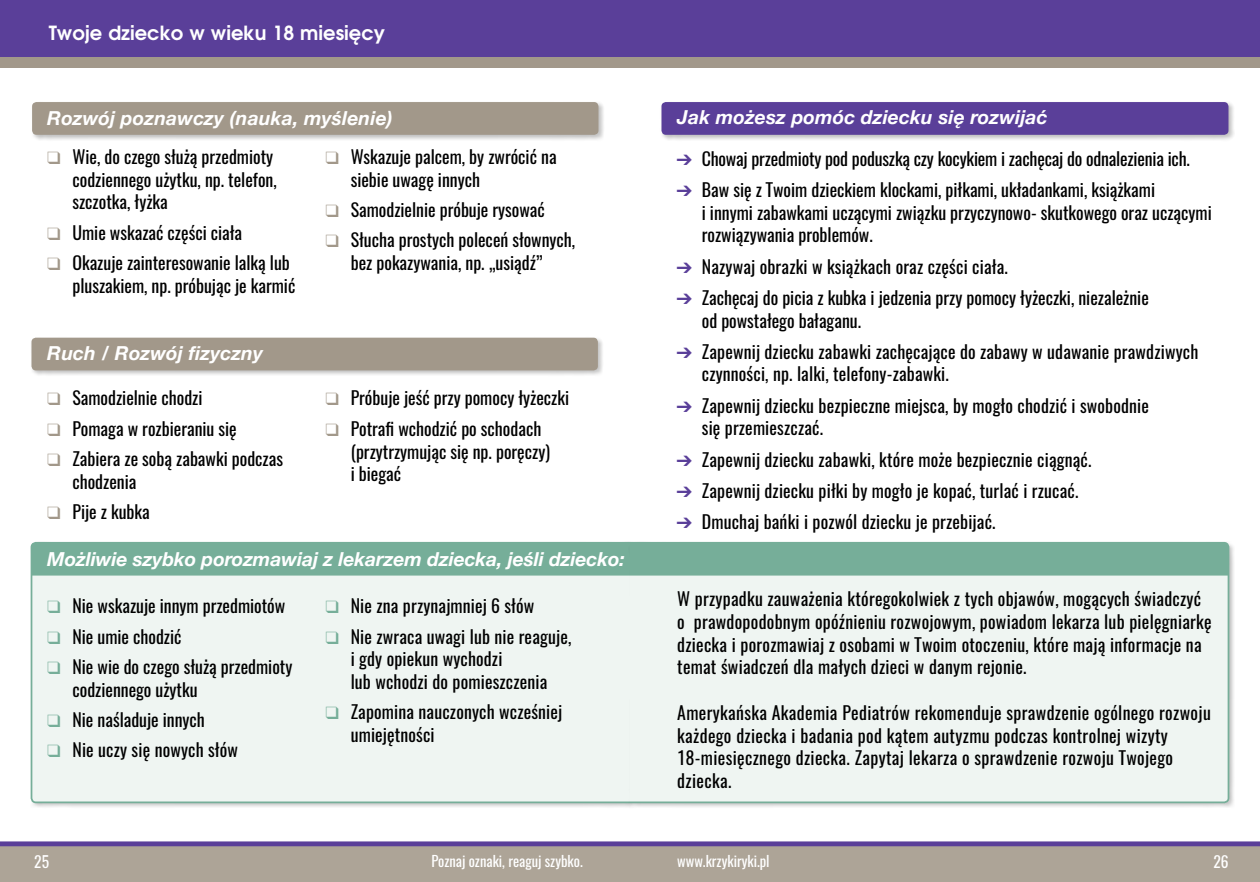
<style>
.page{position:relative;width:1260px;height:882px;background:#fff}
.page>*{position:absolute;margin:0;border:0;box-sizing:border-box;transform-origin:0 0}
.t1{font:700 19.43px "Te X Gyre Adventor";color:#fff}
.t2{font:italic 700 19.25px "Helvetica Neue";letter-spacing:.01em;color:#fff}
.t3{font:17.85px/22.8px "Oswald";letter-spacing:.01em;color:#000}
.t4{font:17.85px/31.2px "Oswald";letter-spacing:-.01em;color:#000}
.t5{font:15.58px "Oswald";color:#fff}
.t6{font:14.53px "Oswald";color:#fff}
.s1{color:#a2988a}
.s2{color:#76ae99}
</style>
<div class="page">
<div style="left:0;top:0;width:630px;height:60px;background:#5a3f99"></div>
<div style="left:0;top:57px;width:630px;height:10px;background:#a2988a"></div>
<div style="left:0;top:844px;width:630px;height:38px;background:#ada497"></div>
<div style="left:0;top:841px;width:630px;height:5px;background:#5a3f99"></div>
<div style="left:30px;top:101px;width:575px;height:41px;background:#000;opacity:.25"></div>
<div style="left:32px;top:102px;width:567px;height:33px;background:#a2988a;border-radius:4px"></div>
<div style="left:30px;top:336px;width:574px;height:41px;background:#000;opacity:.25"></div>
<div style="left:32px;top:338px;width:566px;height:32px;background:#a2988a;border-radius:4px"></div>
<div style="left:30px;top:541px;width:598px;height:263px;background:#eff5f2"></div>
<div style="left:630px;top:0;width:630px;height:60px;background:#5a3f99"></div>
<div style="left:630px;top:57px;width:630px;height:10px;background:#a2988a"></div>
<div style="left:630px;top:844px;width:630px;height:38px;background:#ada497"></div>
<div style="left:630px;top:841px;width:630px;height:5px;background:#5a3f99"></div>
<div style="left:660px;top:101px;width:575px;height:41px;background:#000;opacity:.25"></div>
<div style="left:661px;top:102px;width:567px;height:33px;background:#5a3f99;border-radius:4px"></div>
<div style="left:628px;top:541px;width:607px;height:268px;background:#000;opacity:.25"></div>
<div style="left:32px;top:543px;width:596px;height:33px;background:#76ae99"></div>
<svg style="left:628px;top:541px;width:602px;height:263px"></svg>
<p class="t1" style="left:49px;top:16px;width:338px">Twoje dziecko w wieku 18 miesięcy</p>
<p class="t2" style="left:47px;top:106px;width:347px">Rozwój poznawczy (nauka, myślenie)</p>
<p class="t3" style="left:72px;top:143px;width:206px;text-indent:-25px"><span class="s1">❑</span> Wie, do czego służą przedmioty codziennego użytku, np. telefon, szczotka, łyżka</p>
<p class="t3" style="left:47px;top:219px;width:197px"><span class="s1">❑</span> Umie wskazać części ciała</p>
<p class="t3" style="left:72px;top:250px;width:224px;text-indent:-25px"><span class="s1">❑</span> Okazuje zainteresowanie lalką lub pluszakiem, np. próbując je karmić</p>
<p class="t2" style="left:47px;top:341px;width:218px">Ruch / Rozwój fizyczny</p>
<p class="t3" style="left:47px;top:385px;width:157px"><span class="s1">❑</span> Samodzielnie chodzi</p>
<p class="t3" style="left:47px;top:415px;width:191px"><span class="s1">❑</span> Pomaga w rozbieraniu się</p>
<p class="t3" style="left:72px;top:446px;width:212px;text-indent:-25px"><span class="s1">❑</span> Zabiera ze sobą zabawki podczas chodzenia</p>
<p class="t3" style="left:47px;top:499px;width:104px"><span class="s1">❑</span> Pije z kubka</p>
<p class="t3" style="left:351px;top:143px;width:207px;text-indent:-25px"><span class="s1">❑</span> Wskazuje palcem, by zwrócić na siebie uwagę innych</p>
<p class="t3" style="left:325px;top:196px;width:221px"><span class="s1">❑</span> Samodzielnie próbuje rysować</p>
<p class="t3" style="left:325px;top:227px;width:251px;text-align:center"><span class="s1">❑</span> Słucha prostych poleceń słownych, bez pokazywania, np. „usiądź”</p>
<p class="t3" style="left:325px;top:385px;width:245px"><span class="s1">❑</span> Próbuje jeść przy pomocy łyżeczki</p>
<p class="t3" style="left:351px;top:415px;width:201px;text-indent:-25px"><span class="s1">❑</span> Potrafi wchodzić po schodach (przytrzymując się np. poręczy) i biegać</p>
<p class="t2" style="left:47px;top:547px;width:579px">Możliwie szybko porozmawiaj z lekarzem dziecka, jeśli dziecko:</p>
<p class="t3" style="left:47px;top:593px;width:240px"><span class="s2">❑</span> Nie wskazuje innym przedmiotów</p>
<p class="t3" style="left:47px;top:623px;width:136px"><span class="s2">❑</span> Nie umie chodzić</p>
<p class="t3" style="left:72px;top:654px;width:222px;text-indent:-25px"><span class="s2">❑</span> Nie wie do czego służą przedmioty codziennego użytku</p>
<p class="t3" style="left:47px;top:707px;width:159px"><span class="s2">❑</span> Nie naśladuje innych</p>
<p class="t3" style="left:47px;top:737px;width:192px"><span class="s2">❑</span> Nie uczy się nowych słów</p>
<p class="t3" style="left:325px;top:593px;width:210px"><span class="s2">❑</span> Nie zna przynajmniej 6 słów</p>
<p class="t3" style="left:351px;top:623px;width:222px;text-indent:-25px"><span class="s2">❑</span> Nie zwraca uwagi lub nie reaguje, i gdy opiekun wychodzi<br>lub wchodzi do pomieszczenia</p>
<p class="t3" style="left:351px;top:699px;width:213px;text-indent:-25px"><span class="s2">❑</span> Zapomina nauczonych wcześniej umiejętności</p>
<p class="t5" style="left:34px;top:848px;width:16px">25</p>
<p class="t6" style="left:431px;top:848px;width:153px">Poznaj oznaki, reaguj szybko.</p>
<p class="t2" style="left:677px;top:106px;width:372px">Jak możesz pomóc dziecku się rozwijać</p>
<p class="t4" style="left:702px;top:141px;width:490px">Chowaj przedmioty pod poduszką czy kocykiem i zachęcaj do odnalezienia ich.<br>Baw się z Twoim dzieckiem klockami, piłkami, układankami, książkami</p>
<p class="t3" style="left:702px;top:199px;width:511px">i innymi zabawkami uczącymi związku przyczynowo- skutkowego oraz uczącymi rozwiązywania problemów.</p>
<p class="t3" style="left:702px;top:249px;width:449px;line-height:31.2px">Nazywaj obrazki w książkach oraz części ciała.<br>Zachęcaj do picia z kubka i jedzenia przy pomocy łyżeczki, niezależnie</p>
<p class="t3" style="left:702px;top:303px;width:498px;line-height:31.2px">od powstałego bałaganu.<br>Zapewnij dziecku zabawki zachęcające do zabawy w udawanie prawdziwych</p>
<p class="t3" style="left:702px;top:357px;width:449px;line-height:31.2px">czynności, np. lalki, telefony-zabawki.<br>Zapewnij dziecku bezpieczne miejsca, by mogło chodzić i swobodnie</p>
<p class="t3" style="left:702px;top:411px;width:391px;line-height:31.2px">się przemieszczać.<br>Zapewnij dziecku zabawki, które może bezpiecznie ciągnąć.<br>Zapewnij dziecku piłki by mogło je kopać, turlać i rzucać.<br>Dmuchaj bańki i pozwól dziecku je przebijać.</p>
<p class="t3" style="left:677px;top:586px;width:536px">W przypadku zauważenia któregokolwiek z tych objawów, mogących świadczyć o prawdopodobnym opóźnieniu rozwojowym, powiadom lekarza lub pielęgniarkę dziecka i porozmawiaj z osobami w Twoim otoczeniu, które mają informacje na temat świadczeń dla małych dzieci w danym rejonie.</p>
<p class="t3" style="left:677px;top:700px;width:535px">Amerykańska Akademia Pediatrów rekomenduje sprawdzenie ogólnego rozwoju każdego dziecka i badania pod kątem autyzmu podczas kontrolnej wizyty 18-miesięcznego dziecka. Zapytaj lekarza o sprawdzenie rozwoju Twojego dziecka.</p>
<p class="t6" style="left:677px;top:848px;width:94px">www.krzykiryki.pl</p>
<p class="t5" style="left:1213px;top:848px;width:17px">26</p>
</div>
